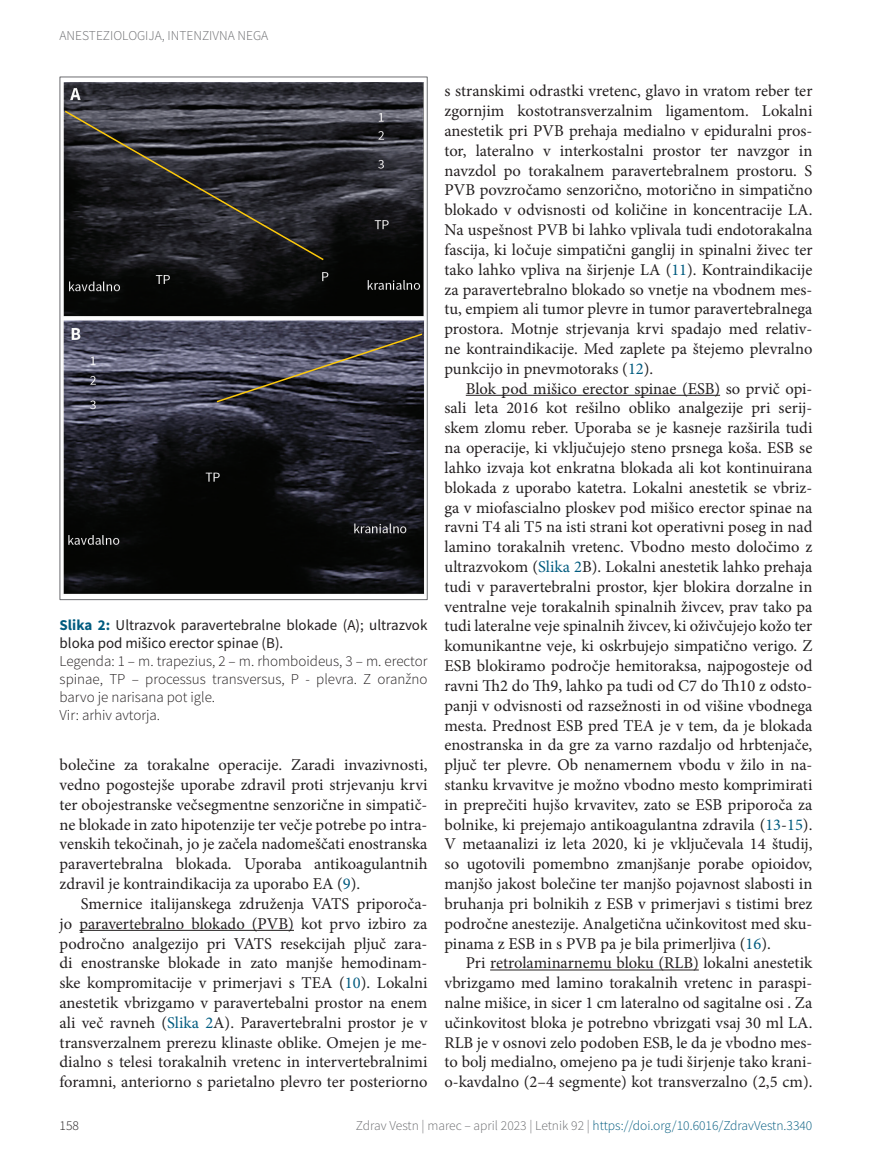
<style>
.page{position:relative;width:872px;height:1166px;background:#fff}
.page>*{position:absolute;margin:0;border:0;box-sizing:border-box;transform-origin:0 0}
.t1{font:16.5px/19.8px "Minion Pro";color:#231f20;text-align:justify}
.t2{font:300 15px/18px "Source Sans Pro";color:#231f20}
.t3{font:15px/18px "Source Sans Pro";color:#231f20}
.t4{font:300 13.5px "Source Sans Pro";color:#005b7f}
.t5{font:300 13.5px "Source Sans Pro";color:#6c6d70}
.t6{font:300 13.5px "Source Sans Pro";color:#231f20}
.s1{font-weight:700;color:#005b7f}
.s2{color:#005b7f}
.s3{color:#6c6d70}
</style>
<div class="page">
<hr style="left:79px;top:929px;width:215px;height:1px;background:#231f20">
<hr style="left:466px;top:395px;width:254px;height:1px;background:#231f20">
<hr style="left:490px;top:969px;width:209px;height:1px;background:#231f20">
<img style="left:63px;top:83px;width:362px;height:511px">
<svg style="left:63px;top:109px;width:262px;height:152px;background:#2d2d30"></svg>
<svg style="left:215px;top:332px;width:209px;height:71px;background:#4a4956"></svg>
<p class="t5" style="left:60px;top:27px;width:210px">ANESTEZIOLOGIJA, INTENZIVNA NEGA</p>
<p class="t3" style="left:60px;top:615px;width:369px"><span class="s1">Slika 2:</span> Ultrazvok paravertebralne blokade (A); ultrazvok bloka pod mišico erector spinae (B).</p>
<p class="t2" style="left:60px;top:651px;width:369px">Legenda: 1 – m. trapezius, 2 – m. rhomboideus, 3 – m. erector spinae, TP – processus transversus, P - plevra. Z oranžno barvo je narisana pot igle.<br>Vir: arhiv avtorja.</p>
<p class="t1" style="left:60px;top:754px;width:369px">bolečine za torakalne operacije. Zaradi invazivnosti, vedno pogostejše uporabe zdravil proti strjevanju krvi ter obojestranske večsegmentne senzorične in simpatič&shy;ne blokade in zato hipotenzije ter večje potrebe po intra&shy;venskih tekočinah, jo je začela nadomeščati enostranska paravertebralna blokada. Uporaba antikoagulantnih zdravil je kontraindikacija za uporabo EA (<span class="s2">9</span>).</p>
<p class="t1" style="left:60px;top:893px;width:369px;text-indent:21px">Smernice italijanskega združenja VATS priporoča&shy;jo paravertebralno blokado (PVB) kot prvo izbiro za področno analgezijo pri VATS resekcijah pljuč zara&shy;di enostranske blokade in zato manjše hemodinam&shy;ske kompromitacije v primerjavi s TEA (<span class="s2">10</span>). Lokalni anestetik vbrizgamo v paravertebalni prostor na enem ali več ravneh (<span class="s2">Slika 2</span>A). Paravertebralni prostor je v transverzalnem prerezu klinaste oblike. Omejen je me&shy;dialno s telesi torakalnih vretenc in intervertebralnimi foramni, anteriorno s parietalno plevro ter posteriorno</p>
<p class="t1" style="left:444px;top:81px;width:369px">s stranskimi odrastki vretenc, glavo in vratom reber ter zgornjim kostotransverzalnim ligamentom. Lokalni anestetik pri PVB prehaja medialno v epiduralni pros&shy;tor, lateralno v interkostalni prostor ter navzgor in navzdol po torakalnem paravertebralnem prostoru. S PVB povzročamo senzorično, motorično in simpatično blokado v odvisnosti od količine in koncentracije LA.<br>Na uspešnost PVB bi lahko vplivala tudi endotorakalna fascija, ki ločuje simpatični ganglij in spinalni živec ter tako lahko vpliva na širjenje LA (<span class="s2">11</span>). Kontraindikacije za paravertebralno blokado so vnetje na vbodnem mes&shy;tu, empiem ali tumor plevre in tumor paravertebralnega prostora. Motnje strjevanja krvi spadajo med relativ&shy;ne kontraindikacije. Med zaplete pa štejemo plevralno punkcijo in pnevmotoraks (<span class="s2">12</span>).</p>
<p class="t1" style="left:444px;top:378px;width:369px;text-indent:21px">Blok pod mišico erector spinae (ESB) so prvič opi&shy;sali leta 2016 kot rešilno obliko analgezije pri serij&shy;skem zlomu reber. Uporaba se je kasneje razširila tudi na operacije, ki vključujejo steno prsnega koša. ESB se lahko izvaja kot enkratna blokada ali kot kontinuirana blokada z uporabo katetra. Lokalni anestetik se vbriz&shy;ga v miofascialno ploskev pod mišico erector spinae na ravni T4 ali T5 na isti strani kot operativni poseg in nad lamino torakalnih vretenc. Vbodno mesto določimo z ultrazvokom (<span class="s2">Slika 2</span>B). Lokalni anestetik lahko prehaja tudi v paravertebralni prostor, kjer blokira dorzalne in ventralne veje torakalnih spinalnih živcev, prav tako pa tudi lateralne veje spinalnih živcev, ki oživčujejo kožo ter komunikantne veje, ki oskrbujejo simpatično verigo. Z ESB blokiramo področje hemitoraksa, najpogosteje od ravni Th2 do Th9, lahko pa tudi od C7 do Th10 z odsto&shy;panji v odvisnosti od razsežnosti in od višine vbodnega mesta. Prednost ESB pred TEA je v tem, da je blokada enostranska in da gre za varno razdaljo od hrbtenjače, pljuč ter plevre. Ob nenamernem vbodu v žilo in na&shy;stanku krvavitve je možno vbodno mesto komprimirati in preprečiti hujšo krvavitev, zato se ESB priporoča za bolnike, ki prejemajo antikoagulantna zdravila (<span class="s2">13</span>-<span class="s2">15</span>).<br>V metaanalizi iz leta 2020, ki je vključevala 14 študij, so ugotovili pomembno zmanjšanje porabe opioidov, manjšo jakost bolečine ter manjšo pojavnost slabosti in bruhanja pri bolnikih z ESB v primerjavi s tistimi brez področne anestezije. Analgetična učinkovitost med sku&shy;pinama z ESB in s PVB pa je bila primerljiva (<span class="s2">16</span>).</p>
<p class="t1" style="left:444px;top:952px;width:369px;text-indent:21px">Pri retrolaminarnemu bloku (RLB) lokalni anestetik vbrizgamo med lamino torakalnih vretenc in paraspi&shy;nalne mišice, in sicer 1 cm lateralno od sagitalne osi . Za učinkovitost bloka je potrebno vbrizgati vsaj 30 ml LA.<br>RLB je v osnovi zelo podoben ESB, le da je vbodno mes&shy;to bolj medialno, omejeno pa je tudi širjenje tako krani&shy;o-kavdalno (2–4 segmente) kot transverzalno (2,5 cm).</p>
<p class="t6" style="left:60px;top:1116px;width:21px">158</p>
<p class="t4" style="left:356px;top:1116px;width:458px"><span class="s3">Zdrav Vestn | marec – april 2023 | Letnik 92 |</span> https://doi.org/10.6016/ZdravVestn.3340</p>
</div>
